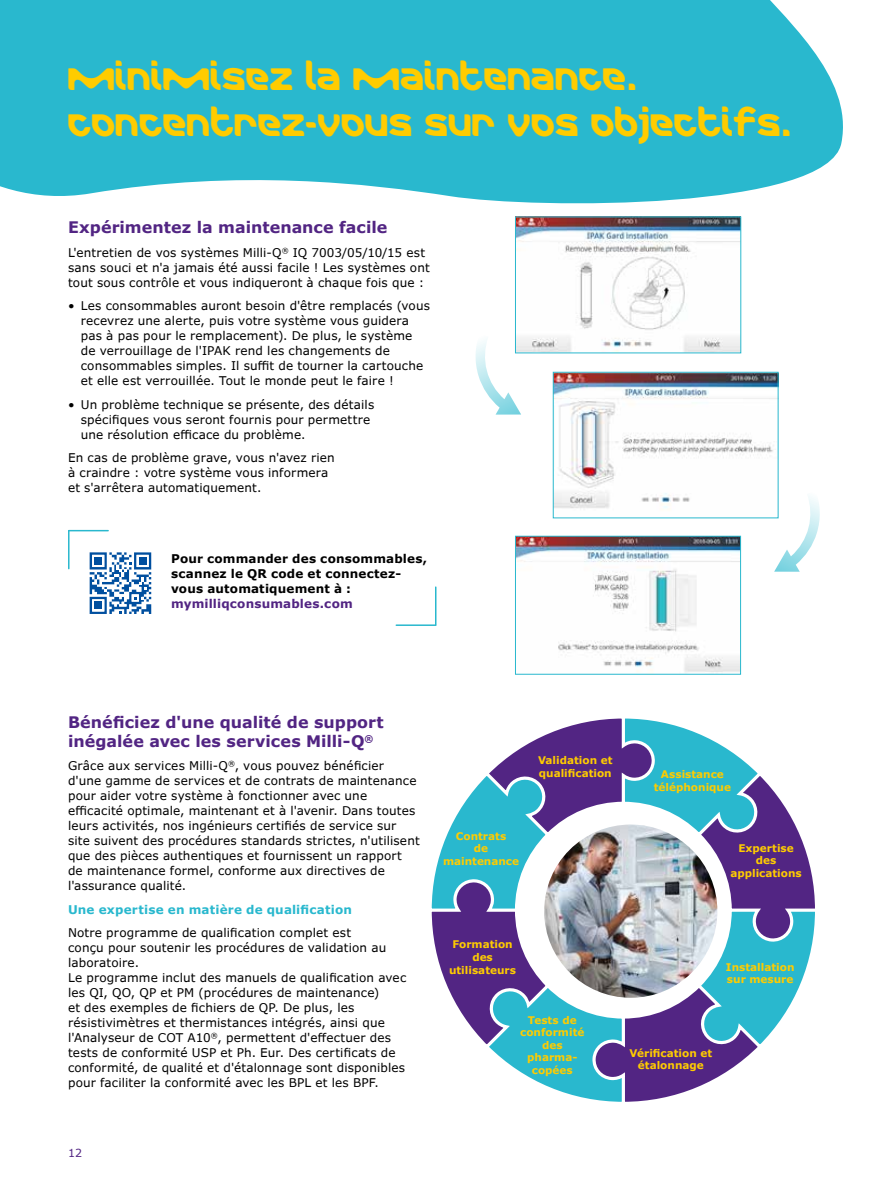
<style>
.page{position:relative;width:891px;height:1188px;background:#fff}
.page>*{position:absolute;margin:0;border:0;box-sizing:border-box;transform-origin:0 0}
.t1{font:31.5px/46.5px "Merck";color:#fc0}
.t2{font:700 15.9px/18.6px "Verdana Pro";color:#522583}
.t3{font:12px/15px "Verdana Pro";letter-spacing:.01em;color:#000}
.t4{font:700 12px/15px "Verdana Pro";letter-spacing:.015em;color:#000}
.t5{font:700 12px "Verdana Pro";letter-spacing:.015em;color:#29b8ce}
.t6{font:700 12px "Verdana Pro";letter-spacing:.015em;color:#522583}
.t7{font:11.1px "Verdana Pro";color:#522583}
.t8{font:700 10.5px/12.6px "Verdana Pro";color:#fc0;text-align:center}
</style>
<div class="page">
<svg style="left:0;top:0;width:843px;height:204px;background:#3bbed2"></svg>
<img style="left:517px;top:219px;width:222px;height:132px">
<img style="left:555px;top:374px;width:221px;height:135px">
<div style="left:553px;top:372px;width:225px;height:146px;border:1px solid #29b8ce"></div>
<img style="left:517px;top:538px;width:222px;height:134px">
<div style="left:515px;top:536px;width:226px;height:138px;border:1px solid #29b8ce"></div>
<svg style="left:431px;top:718px;width:384px;height:384px"></svg>
<img style="left:544px;top:825px;width:173px;height:173px;border-radius:87px">
<svg style="left:475px;top:333px;width:46px;height:82px"></svg>
<svg style="left:774px;top:491px;width:46px;height:81px"></svg>
<svg style="left:89px;top:552px;width:63px;height:62px"></svg>
<div style="left:95px;top:557px;width:7px;height:8px;background:#004f9f"></div>
<div style="left:139px;top:557px;width:7px;height:8px;background:#004f9f"></div>
<div style="left:95px;top:602px;width:7px;height:7px;background:#004f9f"></div>
<hr style="left:68px;top:531px;width:2px;height:38px;background:#29b8ce">
<hr style="left:69px;top:530px;width:39px;height:1px;background:#29b8ce">
<hr style="left:435px;top:587px;width:1px;height:38px;background:#29b8ce">
<hr style="left:396px;top:624px;width:40px;height:2px;background:#29b8ce">
<h1 class="t1" style="left:68px;top:52px;width:727px">MINIMISEZ LA MAINTENANCE.<br>CONCENTREZ-VOUS SUR VOS OBJECTIFS.</h1>
<h2 class="t2" style="left:68px;top:218px;width:321px">Expérimentez la maintenance facile</h2>
<p class="t3" style="left:68px;top:245px;width:363px">L'entretien de vos systèmes Milli-Q<sup>®</sup> IQ 7003/05/10/15 est sans souci et n'a jamais été aussi facile ! Les systèmes ont tout sous contrôle et vous indiqueront à chaque fois que :</p>
<p class="t3" style="left:81px;top:299px;width:351px;text-indent:-13px">• Les consommables auront besoin d'être remplacés (vous recevrez une alerte, puis votre système vous guidera pas à pas pour le remplacement). De plus, le système de verrouillage de l'IPAK rend les changements de consommables simples. Il suffit de tourner la cartouche et elle est verrouillée. Tout le monde peut le faire !</p>
<p class="t3" style="left:81px;top:397px;width:295px;text-indent:-13px">• Un problème technique se présente, des détails spécifiques vous seront fournis pour permettre une résolution efficace du problème.</p>
<p class="t3" style="left:68px;top:451px;width:268px">En cas de problème grave, vous n'avez rien à craindre : votre système vous informera et s'arrêtera automatiquement.</p>
<p class="t4" style="left:171px;top:551px;width:258px">Pour commander des consommables, scannez le QR code et connectez&shy;vous automatiquement à :</p>
<p class="t6" style="left:171px;top:596px;width:183px">mymilliqconsumables.com</p>
<h2 class="t2" style="left:68px;top:713px;width:317px">Bénéficiez d'une qualité de support inégalée avec les services Milli-Q<sup>®</sup></h2>
<p class="t3" style="left:68px;top:759px;width:353px">Grâce aux services Milli-Q<sup>®</sup>, vous pouvez bénéficier d'une gamme de services et de contrats de maintenance pour aider votre système à fonctionner avec une efficacité optimale, maintenant et à l'avenir. Dans toutes leurs activités, nos ingénieurs certifiés de service sur site suivent des procédures standards strictes, n'utilisent que des pièces authentiques et fournissent un rapport<br>de maintenance formel, conforme aux directives de l'assurance qualité.</p>
<p class="t5" style="left:68px;top:902px;width:286px">Une expertise en matière de qualification</p>
<p class="t3" style="left:68px;top:926px;width:340px">Notre programme de qualification complet est<br>conçu pour soutenir les procédures de validation au laboratoire.<br>Le programme inclut des manuels de qualification avec les QI, QO, QP et PM (procédures de maintenance)<br>et des exemples de fichiers de QP. De plus, les résistivimètres et thermistances intégrés, ainsi que l'Analyseur de COT A10<sup>®</sup>, permettent d'effectuer des tests de conformité USP et Ph. Eur. Des certificats de conformité, de qualité et d'étalonnage sont disponibles pour faciliter la conformité avec les BPL et les BPF.</p>
<p class="t7" style="left:68px;top:1146px;width:16px">12</p>
<p class="t8" style="left:538px;top:754px;width:76px;text-align:left">Validation et qualification</p>
<p class="t8" style="left:443px;top:830px;width:78px">Contrats<br>de maintenance</p>
<p class="t8" style="left:654px;top:768px;width:79px">Assistance téléphonique</p>
<p class="t8" style="left:730px;top:842px;width:73px">Expertise des applications</p>
<p class="t8" style="left:449px;top:938px;width:69px">Formation des utilisateurs</p>
<p class="t8" style="left:520px;top:1014px;width:66px">Tests de conformité des pharma&shy;copées</p>
<p class="t8" style="left:726px;top:961px;width:70px;text-align:left">Installation sur mesure</p>
<p class="t8" style="left:630px;top:1047px;width:84px">Vérification et étalonnage</p>
</div>
